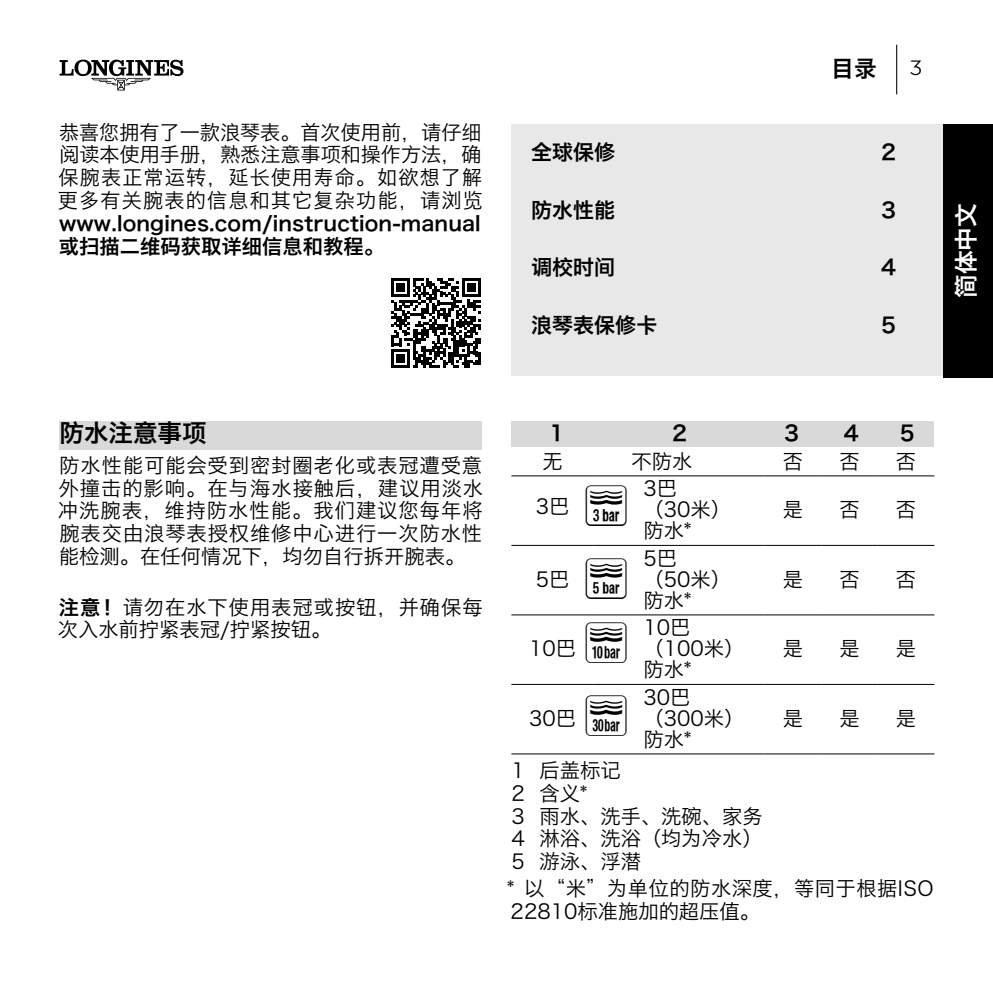
<style>
.page{position:relative;width:993px;height:993px;background:#fff}
.page>*{position:absolute;margin:0;border:0;box-sizing:border-box;transform-origin:0 0}
.t1{font:49px/72.8px "Longines pictos";color:#000}
.t2{font:24.5px "Hiragino Sans GB W6";color:#000}
.t3{font:23.8px "Hiragino Sans GB W6";color:#fff}
.t4{font:22.75px "Hiragino Sans GB W6";color:#000}
.t5{font:21px "Hiragino Sans GB W6";color:#000}
.t6{font:20.3px/22.8px "Hiragino Sans GB W3";color:#000}
.t7{font:20.3px/22.8px "Hiragino Sans GB W6";letter-spacing:.005em;color:#000}
.t8{font:20.3px/22.8px "Hiragino Sans GB W3";letter-spacing:.02em;color:#000}
.t9{font:20.3px/22.8px "Hiragino Sans GB W3";letter-spacing:.045em;color:#000}
.t10{font:300 20.3px "Longines Sans Text";color:#000}
.s1{font-family:"Hiragino Sans GB W6"}
</style>
<div class="page">
<svg style="left:60px;top:60px;width:123px;height:30px"></svg>
<hr style="left:895px;top:45px;width:2px;height:49px;background:#000">
<div style="left:511px;top:124px;width:436px;height:252px;background:#e8e8e8"></div>
<div style="left:60px;top:421px;width:421px;height:28px;background:#d9d9da"></div>
<div style="left:943px;top:124px;width:49px;height:253px;background:#000"></div>
<svg style="left:391px;top:278px;width:89px;height:90px"></svg>
<div style="left:511px;top:421px;width:422px;height:25px;background:#d9d9da"></div>
<hr style="left:511px;top:475px;width:82px;height:1px;background:#000">
<hr style="left:593px;top:475px;width:171px;height:1px;background:#000">
<hr style="left:764px;top:475px;width:56px;height:1px;background:#000">
<hr style="left:820px;top:475px;width:57px;height:1px;background:#000">
<hr style="left:877px;top:475px;width:57px;height:1px;background:#000">
<hr style="left:511px;top:544px;width:82px;height:2px;background:#000">
<hr style="left:593px;top:544px;width:171px;height:2px;background:#000">
<hr style="left:764px;top:544px;width:56px;height:2px;background:#000">
<hr style="left:820px;top:544px;width:57px;height:2px;background:#000">
<hr style="left:877px;top:544px;width:57px;height:2px;background:#000">
<hr style="left:511px;top:614px;width:82px;height:1px;background:#000">
<hr style="left:593px;top:614px;width:171px;height:1px;background:#000">
<hr style="left:764px;top:614px;width:56px;height:1px;background:#000">
<hr style="left:820px;top:614px;width:57px;height:1px;background:#000">
<hr style="left:877px;top:614px;width:57px;height:1px;background:#000">
<hr style="left:511px;top:683px;width:82px;height:1px;background:#000">
<hr style="left:593px;top:683px;width:171px;height:1px;background:#000">
<hr style="left:764px;top:683px;width:56px;height:1px;background:#000">
<hr style="left:820px;top:683px;width:57px;height:1px;background:#000">
<hr style="left:877px;top:683px;width:57px;height:1px;background:#000">
<hr style="left:511px;top:753px;width:82px;height:1px;background:#000">
<hr style="left:593px;top:753px;width:171px;height:1px;background:#000">
<hr style="left:764px;top:753px;width:56px;height:1px;background:#000">
<hr style="left:820px;top:753px;width:57px;height:1px;background:#000">
<hr style="left:877px;top:753px;width:57px;height:1px;background:#000">
<p class="t6" style="left:58px;top:120px;width:426px;text-align:justify">恭喜您拥有了一款浪琴表。首次使用前，请仔细阅读本使用手册，熟悉注意事项和操作方法，确保腕表正常运转，延长使用寿命。如欲想了解更多有关腕表的信息和其它复杂功能，请浏览</p>
<p class="t7" style="left:59px;top:211px;width:423px">www.longines.com/instruction-manual或扫描二维码获取详细信息和教程。</p>
<p class="t4" style="left:831px;top:54px;width:47px">目录</p>
<p class="t10" style="left:909px;top:51px;width:14px">3</p>
<p class="t5" style="left:531px;top:139px;width:85px">全球保修</p>
<p class="t5" style="left:880px;top:139px;width:16px">2</p>
<p class="t5" style="left:531px;top:196px;width:85px">防水性能</p>
<p class="t5" style="left:880px;top:196px;width:16px">3</p>
<p class="t5" style="left:531px;top:254px;width:85px">调校时间</p>
<p class="t5" style="left:880px;top:254px;width:16px">4</p>
<p class="t5" style="left:531px;top:311px;width:127px">浪琴表保修卡</p>
<p class="t5" style="left:880px;top:311px;width:16px">5</p>
<p class="t3" style="left:949px;top:298px;width:96px;rotate:-90deg">简体中文</p>
<p class="t2" style="left:60px;top:417px;width:148px">防水注意事项</p>
<p class="t6" style="left:58px;top:453px;width:427px;text-align:justify">防水性能可能会受到密封圈老化或表冠遭受意外撞击的影响。在与海水接触后，建议用淡水冲洗腕表，维持防水性能。我们建议您每年将腕表交由浪琴表授权维修中心进行一次防水性能检测。在任何情况下，均勿自行拆开腕表。</p>
<p class="t9" style="left:58px;top:595px;width:426px"><span class="s1">注意！</span>请勿在水下使用表冠或按钮，并确保每次入水前拧紧表冠/拧紧按钮。</p>
<p class="t5" style="left:549px;top:419px;width:16px">1</p>
<p class="t5" style="left:671px;top:419px;width:16px">2</p>
<p class="t5" style="left:783px;top:419px;width:16px">3</p>
<p class="t5" style="left:843px;top:419px;width:16px">4</p>
<p class="t5" style="left:899px;top:419px;width:16px">5</p>
<p class="t6" style="left:542px;top:449px;width:22px">无</p>
<p class="t6" style="left:631px;top:449px;width:62px">不防水</p>
<p class="t6" style="left:782px;top:449px;width:22px">否</p>
<p class="t6" style="left:839px;top:449px;width:22px">否</p>
<p class="t6" style="left:895px;top:449px;width:22px">否</p>
<p class="t6" style="left:535px;top:494px;width:35px">3巴</p>
<p class="t6" style="left:643px;top:477px;width:89px;line-height:21px">3巴<br>（30米）防水*</p>
<h1 class="t1" style="left:585px;top:472px;width:42px">3<br>5</h1>
<h1 class="t1" style="left:585px;top:610px;width:42px">+ *</h1>
<p class="t6" style="left:782px;top:497px;width:22px">是</p>
<p class="t6" style="left:839px;top:497px;width:22px">否</p>
<p class="t6" style="left:895px;top:497px;width:22px">否</p>
<p class="t6" style="left:643px;top:547px;width:89px;line-height:21px">5巴<br>（50米）防水*</p>
<p class="t6" style="left:782px;top:567px;width:22px">是</p>
<p class="t6" style="left:839px;top:567px;width:22px">否</p>
<p class="t6" style="left:895px;top:567px;width:22px">否</p>
<p class="t6" style="left:535px;top:567px;width:35px">5巴</p>
<p class="t6" style="left:643px;top:616px;width:102px;line-height:21px">10巴（100米）防水*</p>
<p class="t6" style="left:529px;top:636px;width:48px">10巴</p>
<p class="t6" style="left:782px;top:636px;width:22px">是</p>
<p class="t6" style="left:839px;top:636px;width:22px">是</p>
<p class="t6" style="left:895px;top:636px;width:22px">是</p>
<p class="t6" style="left:643px;top:686px;width:102px;line-height:21px">30巴（300米）防水*</p>
<p class="t6" style="left:529px;top:706px;width:48px">30巴</p>
<p class="t6" style="left:782px;top:706px;width:22px">是</p>
<p class="t6" style="left:839px;top:706px;width:22px">是</p>
<p class="t6" style="left:895px;top:706px;width:22px">是</p>
<p class="t6" style="left:511px;top:758px;width:253px">1 后盖标记<br>2 含义*<br>3 雨水、洗手、洗碗、家务<br>4 淋浴、洗浴（均为冷水）<br>5 游泳、浮潜</p>
<p class="t8" style="left:507px;top:876px;width:427px">* 以“米”为单位的防水深度，等同于根据ISO<br>22810标准施加的超压值。</p>
</div>
